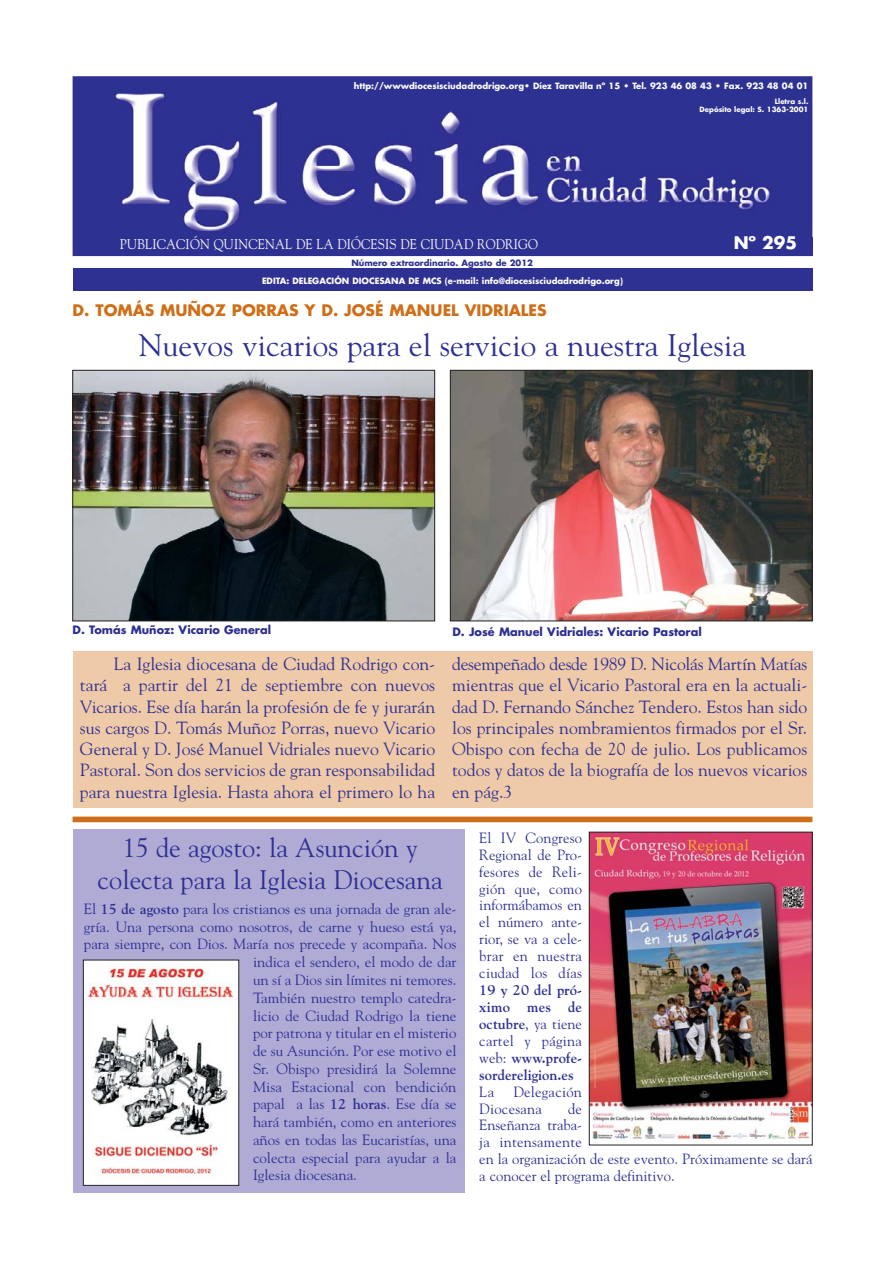
<style>
.page{position:relative;width:893px;height:1263px;background:#fff}
.page>*{position:absolute;margin:0;border:0;box-sizing:border-box;transform-origin:0 0}
.t1{font:31.05px "Goudy";color:#2e3092}
.t2{font:26.85px/32.2px "Goudy";color:#2e3092;text-align:center}
.t3{font:17.7px/21.3px "Goudy";color:#2e3092;text-align:justify}
.t4{font:700 16.95px "Futura";color:#fff}
.t5{font:700 15.45px "Futura";color:#ce7019}
.t6{font:14.85px/17px "Goudy";color:#2e3092;text-align:justify}
.t7{font:700 14.85px/17px "Goudy";color:#2e3092;text-align:justify}
.t8{font:14.85px/17px "Goudy";letter-spacing:.02em;color:#2e3092}
.t9{font:14.1px "Goudy";letter-spacing:.015em;color:#fff;scale:.9 1}
.t10{font:700 11.25px "Futura";color:#2e3092}
.t11{font:700 8.4px "Futura";color:#fff}
.t12{font:700 8.4px "Futura";color:#2e3092}
.t13{font:700 7.05px/8.4px "Futura";color:#fff;text-align:right}
.s1{font-weight:700}
.s2{font-weight:400}
</style>
<div class="page">
<div style="left:73px;top:651px;width:739px;height:156px;background:#efcaa8"></div>
<div style="left:73px;top:237px;width:739px;height:18px;background:#2e3092"></div>
<img style="left:77px;top:80px;width:731px;height:157px">
<div style="left:73px;top:76px;width:739px;height:180px;border:3px solid #2e3092"></div>
<div style="left:73px;top:268px;width:739px;height:23px;background:#2e3092"></div>
<div style="left:73px;top:830px;width:391px;height:363px;background:#b0abd5"></div>
<img style="left:591px;top:834px;width:219px;height:308px">
<img style="left:85px;top:962px;width:152px;height:222px">
<div style="left:83px;top:960px;width:156px;height:226px;border:1px solid #231f20"></div>
<div style="left:73px;top:817px;width:739px;height:5px;background:#ce7019"></div>
<img style="left:75px;top:372px;width:358px;height:247px">
<div style="left:73px;top:370px;width:362px;height:251px;border:1px solid #231f20"></div>
<img style="left:452px;top:372px;width:358px;height:247px">
<div style="left:450px;top:370px;width:362px;height:251px;border:1px solid #231f20"></div>
<p class="t11" style="left:354px;top:82px;width:456px">http://wwwdiocesisciudadrodrigo.org• Díez Taravilla nº 15 • Tel. 923 46 08 43 • Fax. 923 48 04 01</p>
<p class="t13" style="left:699px;top:97px;width:110px">Lletra s.l.<br>Depósito legal: S. 1363-2001</p>
<p class="t9" style="left:120px;top:238px;width:466px">PUBLICACIÓN QUINCENAL DE LA DIÓCESIS DE CIUDAD RODRIGO</p>
<p class="t4" style="left:733px;top:235px;width:65px">Nº 295</p>
<p class="t12" style="left:351px;top:259px;width:183px">Número extraordinario. Agosto de 2012</p>
<p class="t11" style="left:262px;top:277px;width:362px">EDITA: DELEGACIÓN DIOCESANA DE MCS (e-mail: info@diocesisciudadrodrigo.org)</p>
<p class="t5" style="left:73px;top:303px;width:475px">D. TOMÁS MUÑOZ PORRAS Y D. JOSÉ MANUEL VIDRIALES</p>
<h1 class="t1" style="left:139px;top:333px;width:609px">Nuevos vicarios para el servicio a nuestra Iglesia</h1>
<p class="t10" style="left:73px;top:625px;width:200px">D. Tomás Muñoz: Vicario General</p>
<p class="t10" style="left:452px;top:627px;width:251px">D. José Manuel Vidriales: Vicario Pastoral</p>
<p class="t3" style="left:80px;top:655px;width:356px;text-indent:34px">La Iglesia diocesana de Ciudad Rodrigo con&shy;tará a partir del 21 de septiembre con nuevos Vicarios. Ese día harán la profesión de fe y jurarán sus cargos D. Tomás Muñoz Porras, nuevo Vicario General y D. José Manuel Vidriales nuevo Vicario Pastoral. Son dos servicios de gran responsabilidad para nuestra Iglesia. Hasta ahora el primero lo ha</p>
<p class="t3" style="left:452px;top:655px;width:356px">desempeñado desde 1989 D. Nicolás Martín Matías mientras que el Vicario Pastoral era en la actuali&shy;dad D. Fernando Sánchez Tendero. Estos han sido los principales nombramientos firmados por el Sr.<br>Obispo con fecha de 20 de julio. Los publicamos todos y datos de la biografía de los nuevos vicarios en pág.3</p>
<h2 class="t2" style="left:98px;top:834px;width:347px">15 de agosto: la Asunción y colecta para la Iglesia Diocesana</h2>
<p class="t6" style="left:84px;top:901px;width:374px">El <span class="s1">15 de agosto</span> para los cristianos es una jornada de gran ale-</p>
<p class="t6" style="left:84px;top:919px;width:374px">gría. Una persona como nosotros, de carne y hueso está ya,</p>
<p class="t6" style="left:84px;top:937px;width:374px">para siempre, con Dios. María nos precede y acompaña. Nos</p>
<p class="t6" style="left:253px;top:955px;width:205px">indica el sendero, el modo de dar</p>
<p class="t6" style="left:253px;top:973px;width:205px">un sí a Dios sin límites ni temores.</p>
<p class="t6" style="left:253px;top:990px;width:205px">También nuestro templo catedra-</p>
<p class="t6" style="left:253px;top:1008px;width:205px">licio de Ciudad Rodrigo la tiene</p>
<p class="t6" style="left:253px;top:1026px;width:205px">por patrona y titular en el misterio</p>
<p class="t6" style="left:253px;top:1044px;width:205px">de su Asunción. Por ese motivo el</p>
<p class="t6" style="left:253px;top:1061px;width:205px">Sr. Obispo presidirá la Solemne</p>
<p class="t6" style="left:253px;top:1079px;width:205px">Misa Estacional con bendición</p>
<p class="t6" style="left:253px;top:1097px;width:205px">papal a las <span class="s1">12 horas</span>. Ese día se</p>
<p class="t6" style="left:253px;top:1115px;width:205px">hará también, como en anteriores</p>
<p class="t6" style="left:253px;top:1132px;width:205px">años en todas las Eucaristías, una</p>
<p class="t6" style="left:253px;top:1150px;width:205px">colecta especial para ayudar a la</p>
<p class="t6" style="left:253px;top:1168px;width:105px">Iglesia diocesana.</p>
<p class="t6" style="left:479px;top:830px;width:104px">El IV Congreso Regional de Pro&shy;fesores de Reli&shy;gión que, como informábamos en el número ante&shy;rior, se va a cele&shy;brar en nuestra ciudad los días</p>
<p class="t7" style="left:479px;top:983px;width:104px">19 y 20 del pró&shy;ximo mes de octubre<span class="s2">, ya tiene cartel y página web:</span> www.profe&shy;sordereligion.es</p>
<p class="t6" style="left:479px;top:1084px;width:16px">La</p>
<p class="t8" style="left:479px;top:1084px;width:104px;text-indent:34px">Delegación<br>Diocesana</p>
<p class="t6" style="left:479px;top:1101px;width:334px;text-align:left;text-indent:89px">de<br>Enseñanza traba-<br>ja intensamente<br>en la organización de este evento. Próximamente se dará a conocer el programa definitivo.</p>
</div>
